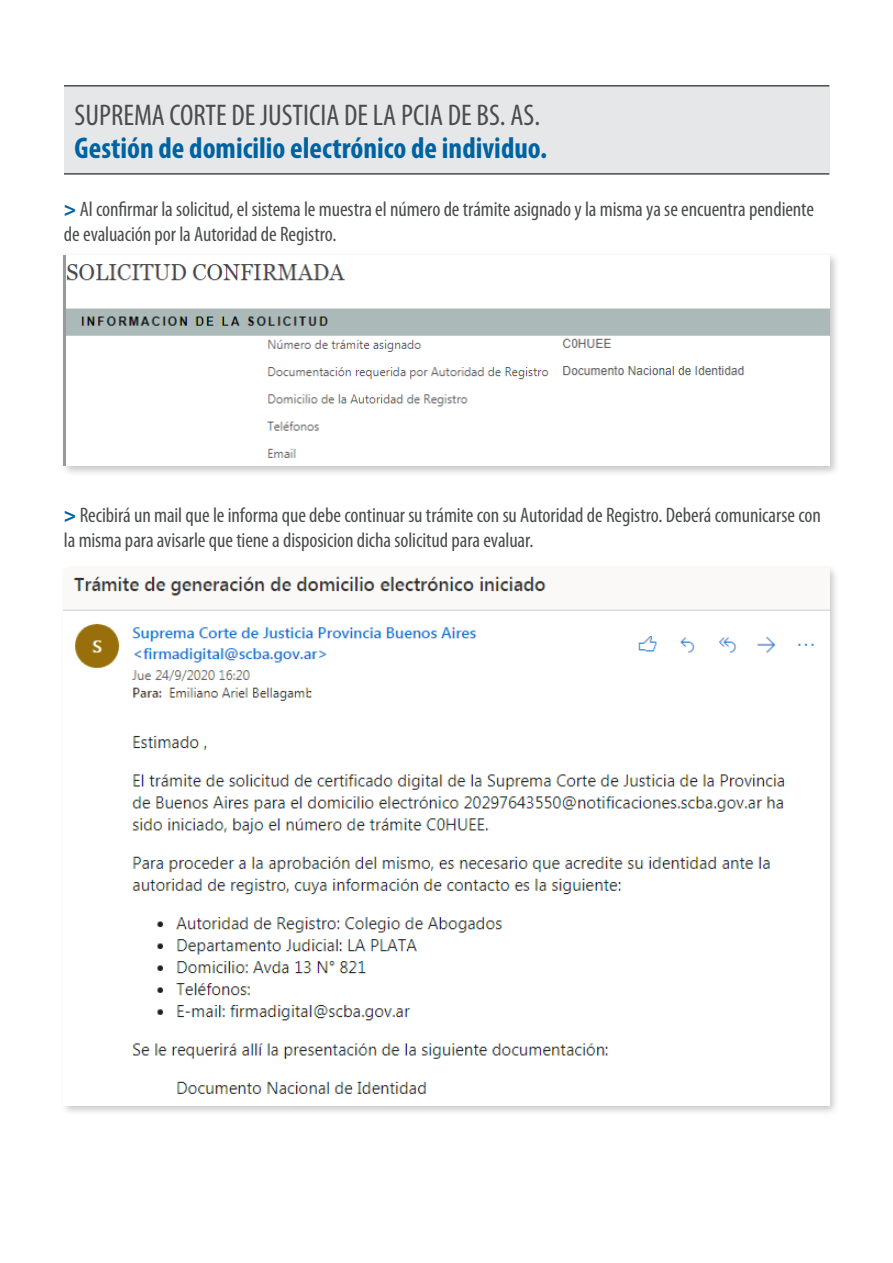
<style>
.page{position:relative;width:893px;height:1263px;background:#fff}
.page>*{position:absolute;margin:0;border:0;box-sizing:border-box;transform-origin:0 0}
.t1{font:700 condensed 30px "Myriad Pro";color:#0063a1}
.t2{font:condensed 30px "Myriad Pro";color:#4b4c4d}
.t3{font:condensed 21px/25.5px "Myriad Pro";letter-spacing:-.005em;color:#4b4c4d}
.s1{font-weight:900;color:#0063a1}
</style>
<div class="page">
<div style="left:64px;top:85px;width:766px;height:88px;background:#e6e7e9"></div>
<hr style="left:64px;top:85px;width:765px;height:2px;background:#4b4c4d">
<hr style="left:64px;top:173px;width:765px;height:2px;background:#4b4c4d">
<div style="left:60px;top:251px;width:779px;height:225px;background:#231f20;opacity:.25"></div>
<img style="left:64px;top:255px;width:765px;height:211px">
<div style="left:60px;top:564px;width:779px;height:551px;background:#231f20;opacity:.25"></div>
<img style="left:64px;top:568px;width:765px;height:537px">
<p class="t2" style="left:75px;top:96px;width:467px">SUPREMA CORTE DE JUSTICIA DE LA PCIA DE BS. AS.</p>
<p class="t1" style="left:75px;top:129px;width:474px">Gestión de domicilio electrónico de individuo.</p>
<p class="t3" style="left:64px;top:196px;width:752px"><span class="s1">&gt;</span> Al confirmar la solicitud, el sistema le muestra el número de trámite asignado y la misma ya se encuentra pendiente de evaluación por la Autoridad de Registro.</p>
<p class="t3" style="left:64px;top:502px;width:759px"><span class="s1">&gt;</span> Recibirá un mail que le informa que debe continuar su trámite con su Autoridad de Registro. Deberá comunicarse con la misma para avisarle que tiene a disposicion dicha solicitud para evaluar.</p>
</div>
